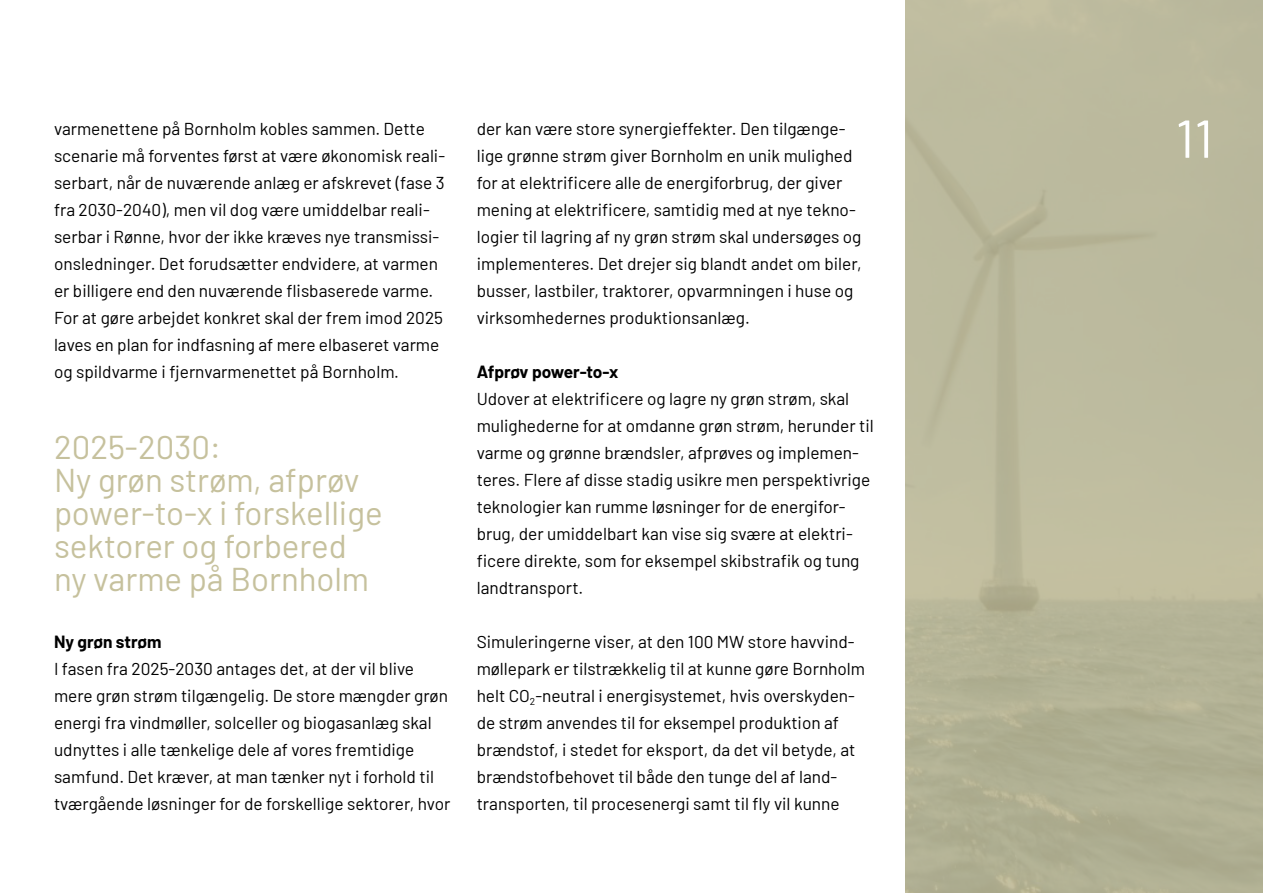
<style>
.page{position:relative;width:1263px;height:893px;background:#fff}
.page>*{position:absolute;margin:0;border:0;box-sizing:border-box;transform-origin:0 0}
.t1{font:53.25px "Barlow";color:#fff}
.t2{font:33px/33px "Barlow";color:#c6c19d}
.t3{font:17.25px/27px "Barlow";color:#000}
.t4{font:700 17.25px "Barlow";color:#000}
</style>
<div class="page">
<div style="left:906px;top:0;width:357px;height:893px;background:linear-gradient(to right,#b9b89a,#b8b79a)"></div>
<p class="t3" style="left:54px;top:114px;width:393px">varmenettene på Bornholm kobles sammen. Dette scenarie må forventes først at være økonomisk reali&shy;serbart, når de nuværende anlæg er afskrevet (fase 3 fra 2030-2040), men vil dog være umiddelbar reali&shy;serbar i Rønne, hvor der ikke kræves nye transmissi&shy;onsledninger. Det forudsætter endvidere, at varmen er billigere end den nuværende flisbaserede varme.<br>For at gøre arbejdet konkret skal der frem imod 2025 laves en plan for indfasning af mere elbaseret varme og spildvarme i fjernvarmenettet på Bornholm.</p>
<h2 class="t2" style="left:54px;top:428px;width:330px">2025-2030:<br>Ny grøn strøm, afprøv power-to-x i forskellige sektorer og forbered ny varme på Bornholm</h2>
<p class="t4" style="left:54px;top:629px;width:109px">Ny grøn strøm</p>
<p class="t3" style="left:54px;top:654px;width:398px">I fasen fra 2025-2030 antages det, at der vil blive mere grøn strøm tilgængelig. De store mængder grøn energi fra vindmøller, solceller og biogasanlæg skal udnyttes i alle tænkelige dele af vores fremtidige samfund. Det kræver, at man tænker nyt i forhold til tværgående løsninger for de forskellige sektorer, hvor</p>
<p class="t3" style="left:477px;top:114px;width:386px">der kan være store synergieffekter. Den tilgænge&shy;lige grønne strøm giver Bornholm en unik mulighed for at elektrificere alle de energiforbrug, der giver mening at elektrificere, samtidig med at nye tekno&shy;logier til lagring af ny grøn strøm skal undersøges og implementeres. Det drejer sig blandt andet om biler, busser, lastbiler, traktorer, opvarmningen i huse og virksomhedernes produktionsanlæg.</p>
<p class="t4" style="left:477px;top:359px;width:143px">Afprøv power-to-x</p>
<p class="t3" style="left:477px;top:384px;width:399px">Udover at elektrificere og lagre ny grøn strøm, skal mulighederne for at omdanne grøn strøm, herunder til varme og grønne brændsler, afprøves og implemen&shy;teres. Flere af disse stadig usikre men perspektivrige teknologier kan rumme løsninger for de energifor&shy;brug, der umiddelbart kan vise sig svære at elektri&shy;ficere direkte, som for eksempel skibstrafik og tung landtransport.</p>
<p class="t3" style="left:477px;top:627px;width:390px">Simuleringerne viser, at den 100 MW store havvind&shy;møllepark er tilstrækkelig til at kunne gøre Bornholm helt CO<sub>2</sub>-neutral i energisystemet, hvis overskyden&shy;de strøm anvendes til for eksempel produktion af brændstof, i stedet for eksport, da det vil betyde, at brændstofbehovet til både den tunge del af land&shy;transporten, til procesenergi samt til fly vil kunne</p>
<h1 class="t1" style="left:1175px;top:100px;width:39px">11</h1>
</div>
